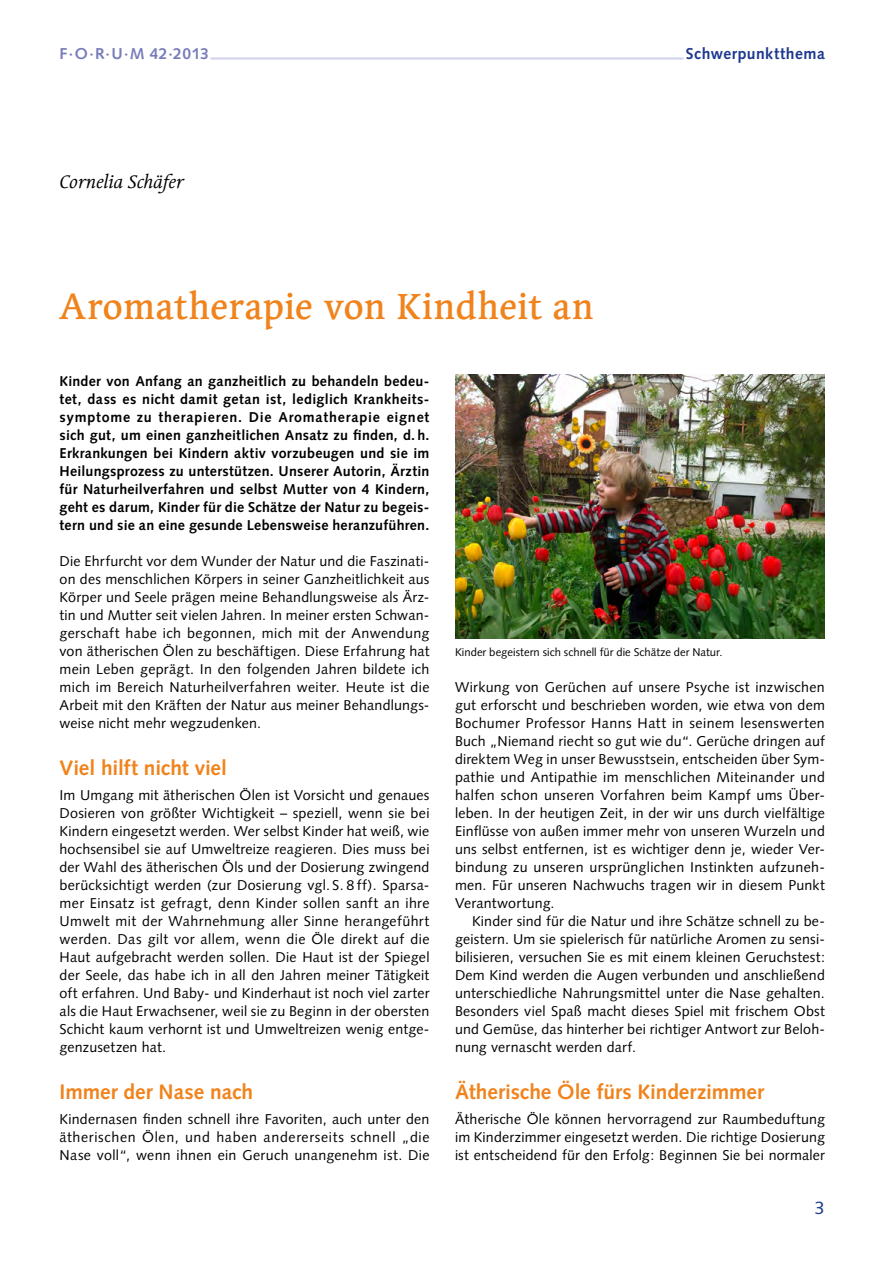
<style>
.page{position:relative;width:893px;height:1263px;background:#fff}
.page>*{position:absolute;margin:0;border:0;box-sizing:border-box;transform-origin:0 0}
.t1{font:500 36px "Linotype Syntax Serif";letter-spacing:-.005em;color:#f0831c}
.t2{font:700 21px "Syntax";letter-spacing:-.005em;color:#f0831c}
.t3{font:italic 18px "Linotype Syntax Serif";letter-spacing:-.01em;color:#000}
.t4{font:18px "Syntax";color:#1c388f}
.t5{font:700 15.75px "Syntax";letter-spacing:.025em;color:#787cbb}
.t6{font:700 15.75px "Syntax";letter-spacing:.03em;color:#1c388f}
.t7{font:14.25px/18px "Syntax";letter-spacing:.015em;color:#000;text-align:justify}
.t8{font:700 14.25px/18px "Syntax";letter-spacing:.015em;color:#000;text-align:justify}
.t9{font:11.25px "Syntax";letter-spacing:.005em;color:#000}
</style>
<div class="page">
<hr style="left:210px;top:57px;width:474px;height:3px;background:#d2d2eb">
<img style="left:455px;top:375px;width:370px;height:263px">
<p class="t5" style="left:60px;top:44px;width:151px">F·O·R·U·M 42·2013</p>
<p class="t3" style="left:60px;top:171px;width:126px">Cornelia Schäfer</p>
<h1 class="t1" style="left:60px;top:284px;width:536px">Aromatherapie von Kindheit an</h1>
<p class="t6" style="left:686px;top:44px;width:141px">Schwerpunktthema</p>
<p class="t8" style="left:60px;top:372px;width:371px">Kinder von Anfang an ganzheitlich zu behandeln bedeu&shy;tet, dass es nicht damit getan ist, lediglich Krankheits&shy;symptome zu therapieren. Die Aromatherapie eignet sich gut, um einen ganzheitlichen Ansatz zu finden, d. h.<br>Erkrankungen bei Kindern aktiv vorzubeugen und sie im Heilungsprozess zu unterstützen. Unserer Autorin, Ärztin für Naturheilverfahren und selbst Mutter von 4 Kindern, geht es darum, Kinder für die Schätze der Natur zu begeis&shy;tern und sie an eine gesunde Lebensweise heranzuführen.</p>
<p class="t7" style="left:60px;top:552px;width:371px">Die Ehrfurcht vor dem Wunder der Natur und die Faszinati&shy;on des menschlichen Körpers in seiner Ganzheitlichkeit aus Körper und Seele prägen meine Behandlungsweise als Ärz&shy;tin und Mutter seit vielen Jahren. In meiner ersten Schwan&shy;gerschaft habe ich begonnen, mich mit der Anwendung von ätherischen Ölen zu beschäftigen. Diese Erfahrung hat mein Leben geprägt. In den folgenden Jahren bildete ich mich im Bereich Naturheilverfahren weiter. Heute ist die Arbeit mit den Kräften der Natur aus meiner Behandlungs&shy;weise nicht mehr wegzudenken.</p>
<h2 class="t2" style="left:60px;top:755px;width:169px">Viel hilft nicht viel</h2>
<p class="t7" style="left:60px;top:786px;width:371px">Im Umgang mit ätherischen Ölen ist Vorsicht und genaues Dosieren von größter Wichtigkeit – speziell, wenn sie bei Kindern eingesetzt werden. Wer selbst Kinder hat weiß, wie hochsensibel sie auf Umweltreize reagieren. Dies muss bei der Wahl des ätherischen Öls und der Dosierung zwingend berücksichtigt werden (zur Dosierung vgl. S. 8 ff). Sparsa&shy;mer Einsatz ist gefragt, denn Kinder sollen sanft an ihre Umwelt mit der Wahrnehmung aller Sinne herangeführt werden. Das gilt vor allem, wenn die Öle direkt auf die Haut aufgebracht werden sollen. Die Haut ist der Spiegel der Seele, das habe ich in all den Jahren meiner Tätigkeit oft erfahren. Und Baby- und Kinderhaut ist noch viel zarter als die Haut Erwachsener, weil sie zu Beginn in der obersten Schicht kaum verhornt ist und Umweltreizen wenig entge&shy;genzusetzen hat.</p>
<h2 class="t2" style="left:60px;top:1079px;width:195px">Immer der Nase nach</h2>
<p class="t7" style="left:60px;top:1110px;width:371px">Kindernasen finden schnell ihre Favoriten, auch unter den ätherischen Ölen, und haben andererseits schnell „die Nase voll“, wenn ihnen ein Geruch unangenehm ist. Die</p>
<p class="t9" style="left:455px;top:645px;width:269px">Kinder begeistern sich schnell für die Schätze der Natur.</p>
<p class="t7" style="left:455px;top:678px;width:371px">Wirkung von Gerüchen auf unsere Psyche ist inzwischen gut erforscht und beschrieben worden, wie etwa von dem Bochumer Professor Hanns Hatt in seinem lesenswerten Buch „Niemand riecht so gut wie du“. Gerüche dringen auf direktem Weg in unser Bewusstsein, entscheiden über Sym&shy;pathie und Antipathie im menschlichen Miteinander und halfen schon unseren Vorfahren beim Kampf ums Über&shy;leben. In der heutigen Zeit, in der wir uns durch vielfältige Einflüsse von außen immer mehr von unseren Wurzeln und uns selbst entfernen, ist es wichtiger denn je, wieder Ver&shy;bindung zu unseren ursprünglichen Instinkten aufzuneh&shy;men. Für unseren Nachwuchs tragen wir in diesem Punkt Verantwortung.</p>
<p class="t7" style="left:455px;top:912px;width:371px;text-indent:17px">Kinder sind für die Natur und ihre Schätze schnell zu be&shy;geistern. Um sie spielerisch für natürliche Aromen zu sensi&shy;bilisieren, versuchen Sie es mit einem kleinen Geruchstest:<br>Dem Kind werden die Augen verbunden und anschließend unterschiedliche Nahrungsmittel unter die Nase gehalten.<br>Besonders viel Spaß macht dieses Spiel mit frischem Obst und Gemüse, das hinterher bei richtiger Antwort zur Beloh&shy;nung vernascht werden darf.</p>
<h2 class="t2" style="left:455px;top:1079px;width:310px">Ätherische Öle fürs Kinderzimmer</h2>
<p class="t7" style="left:455px;top:1110px;width:371px">Ätherische Öle können hervorragend zur Raumbeduftung im Kinderzimmer eingesetzt werden. Die richtige Dosierung ist entscheidend für den Erfolg: Beginnen Sie bei normaler</p>
<p class="t4" style="left:815px;top:1197px;width:12px">3</p>
</div>
